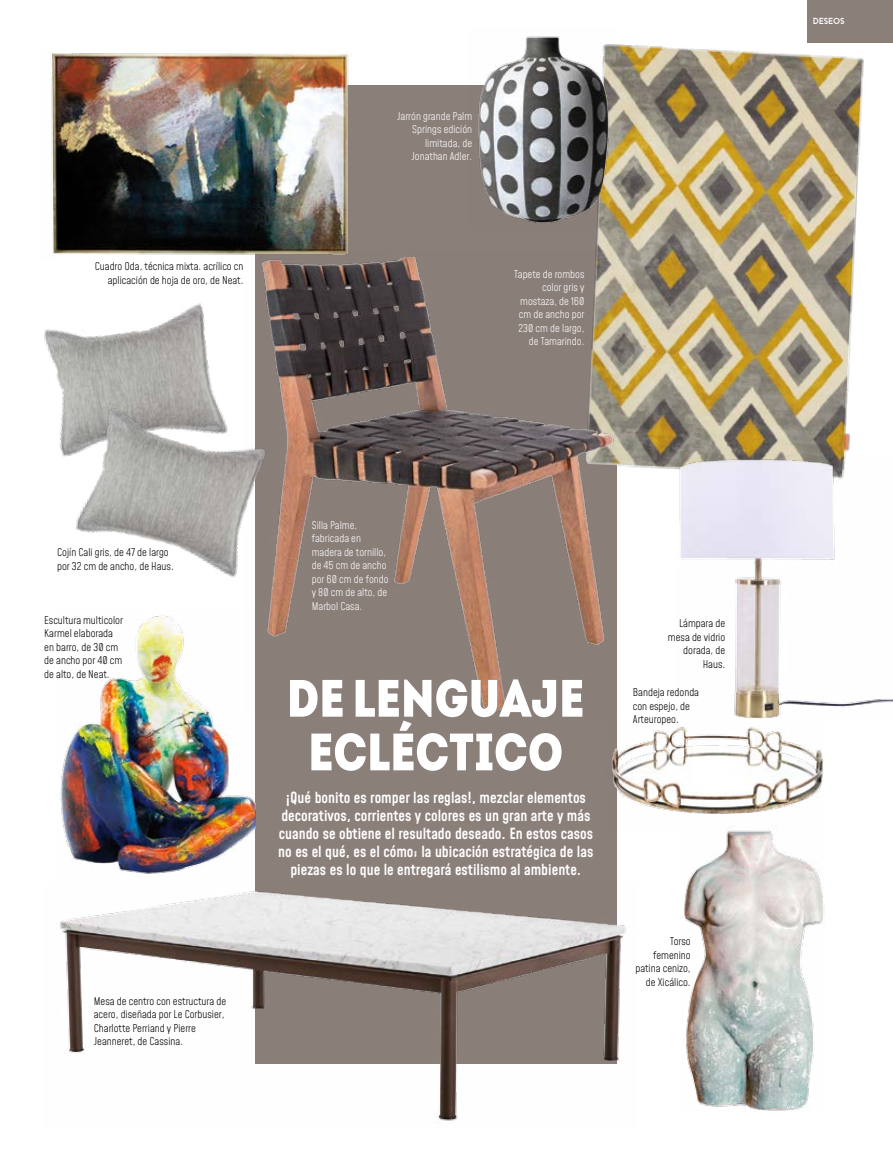
<style>
.page{position:relative;width:893px;height:1149px;background:#fff}
.page>*{position:absolute;margin:0;border:0;box-sizing:border-box;transform-origin:0 0}
.t1{font:52.5px/53.6px "Intro Cond Black Free";color:#fff;text-align:center}
.t2{font:500 15px/18px "Mohave";color:#fff;text-align:center}
.t3{font:300 10.5px/13.5px "Mohave";color:#000}
.t4{font:300 10.5px/13.5px "Mohave";color:#fff;text-align:right}
.t5{font:9px "Beckman Free";color:#fff}
</style>
<div class="page">
<div style="left:255px;top:85px;width:362px;height:978px;background:#8b7f7a"></div>
<img style="left:595px;top:39px;width:269px;height:431px">
<div style="left:808px;top:0;width:85px;height:43px;background:#8b7f7a"></div>
<img style="left:612px;top:727px;width:212px;height:87px">
<img style="left:43px;top:303px;width:173px;height:154px">
<img style="left:65px;top:401px;width:180px;height:176px">
<img style="left:676px;top:454px;width:217px;height:264px">
<img style="left:51px;top:53px;width:298px;height:202px">
<img style="left:60px;top:615px;width:195px;height:259px">
<img style="left:60px;top:891px;width:566px;height:233px">
<img style="left:684px;top:825px;width:140px;height:285px">
<img style="left:245px;top:252px;width:375px;height:464px">
<img style="left:478px;top:36px;width:138px;height:193px">
<p class="t3" style="left:95px;top:260px;width:150px;text-align:right">Cuadro Oda, técnica mixta. acrílico cn aplicación de hoja de oro, de Neat.</p>
<p class="t4" style="left:397px;top:110px;width:77px">Jarrón grande Palm<br>Springs edición limitada, de<br>Jonathan Adler.</p>
<p class="t4" style="left:514px;top:268px;width:72px">Tapete de rombos color gris y mostaza, de 160 cm de ancho por<br>230 cm de largo, de Tamarindo.</p>
<p class="t3" style="left:57px;top:546px;width:118px">Cojín Cali gris, de 47 de largo por 32 cm de ancho, de Haus.</p>
<p class="t3" style="left:44px;top:613px;width:80px">Escultura multicolor<br>Karmel elaborada en barro, de 30 cm de ancho por 40 cm de alto, de Neat.</p>
<p class="t3" style="left:94px;top:994px;width:134px">Mesa de centro con estructura de acero, diseñada por Le Corbusier,<br>Charlotte Perriand y Pierre<br>Jeanneret, de Cassina.</p>
<p class="t4" style="left:312px;top:519px;width:78px;text-align:left">Silla Palme, fabricada en madera de tornillo, de 45 cm de ancho por 60 cm de fondo y 80 cm de alto, de<br>Marbol Casa.</p>
<h1 class="t1" style="left:287px;top:670px;width:299px">DE LENGUAJE<br>ECLÉCTICO</h1>
<p class="t2" style="left:278px;top:789px;width:317px">¡Qué bonito es romper las reglas!, mezclar elementos decorativos, corrientes y colores es un gran arte y más cuando se obtiene el resultado deseado. En estos casos no es el qué, es el cómo; la ubicación estratégica de las piezas es lo que le entregará estilismo al ambiente.</p>
<p class="t3" style="left:668px;top:617px;width:59px;text-align:right">Lámpara de mesa de vidrio dorada, de<br>Haus.</p>
<p class="t3" style="left:633px;top:686px;width:68px">Bandeja redonda con espejo, de<br>Arteuropeo.</p>
<p class="t3" style="left:635px;top:935px;width:57px;text-align:right">Torso femenino patina cenizo, de Xicálico.</p>
<p class="t5" style="left:813px;top:16px;width:33px">DESEOS</p>
</div>
